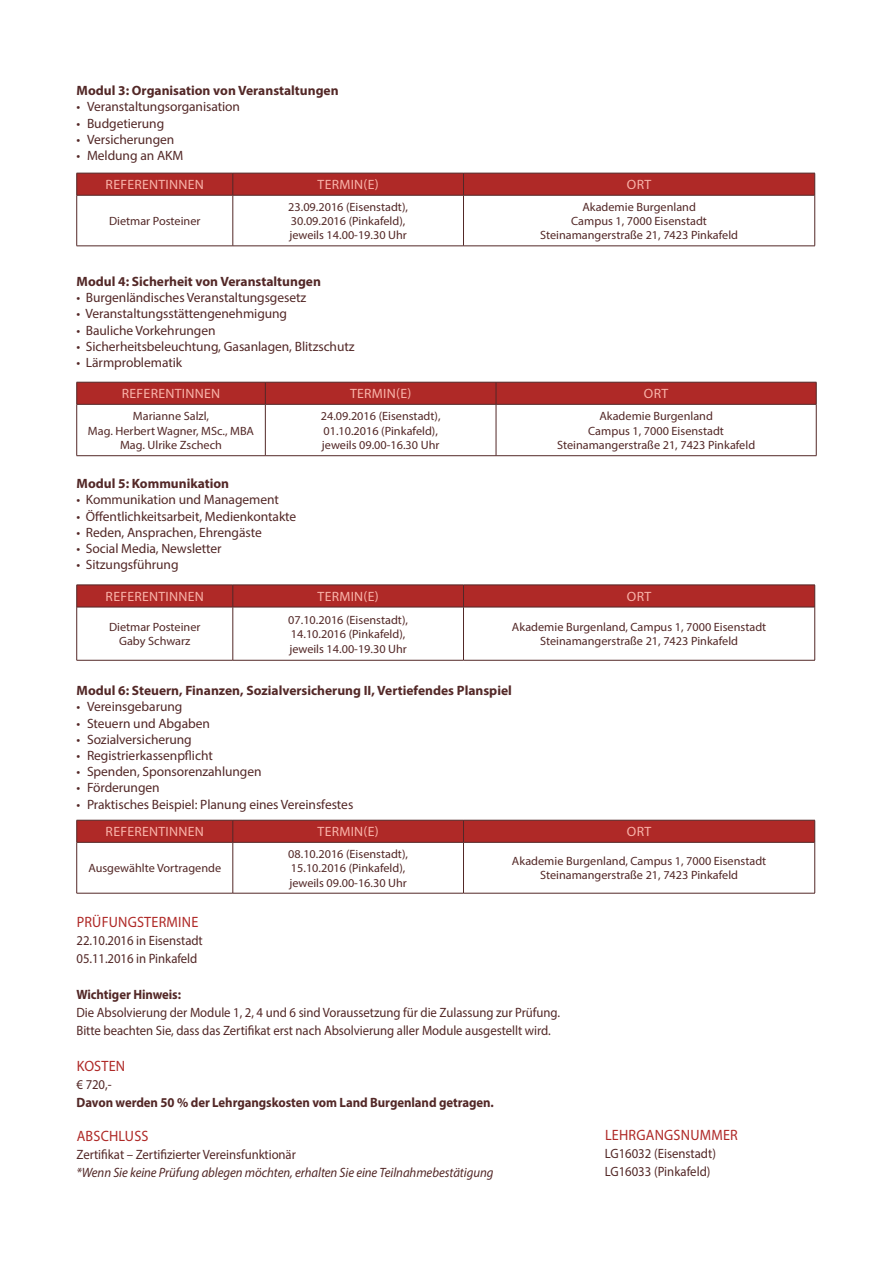
<style>
.page{position:relative;width:893px;height:1263px;background:#fff}
.page>*{position:absolute;margin:0;border:0;box-sizing:border-box;transform-origin:0 0}
.t1{font:15px "Myriad Pro";letter-spacing:.015em;color:#af2927;scale:.95 1}
.t2{font:13.5px "Myriad Pro";letter-spacing:-.005em;color:#532827}
.t3{font:13.5px/18px "Myriad Pro";letter-spacing:-.005em;color:#532827;scale:.95 1}
.t4{font:700 13.5px "Myriad Pro";color:#532827}
.t5{font:13.5px "Myriad Pro";letter-spacing:.02em;color:#f9b4aa}
.t6{font:700 13.5px "Myriad Pro";color:#532827;scale:.95 1}
.t7{font:italic 13.5px "Myriad Pro";letter-spacing:-.005em;color:#532827;scale:.95 1}
.t8{font:12px/14.4px "Myriad Pro";color:#532827;text-align:center}
</style>
<div class="page">
<svg style="left:76px;top:585px;width:739px;height:22px;background:#aa2827"></svg>
<hr style="left:76px;top:607px;width:1px;height:53px;background:#532827">
<hr style="left:77px;top:607px;width:156px;height:1px;background:#532827">
<hr style="left:77px;top:660px;width:156px;height:1px;background:#532827">
<hr style="left:233px;top:607px;width:1px;height:53px;background:#532827">
<hr style="left:233px;top:607px;width:230px;height:1px;background:#532827">
<hr style="left:233px;top:660px;width:230px;height:1px;background:#532827">
<hr style="left:463px;top:607px;width:1px;height:53px;background:#532827">
<hr style="left:463px;top:607px;width:352px;height:1px;background:#532827">
<hr style="left:463px;top:660px;width:352px;height:1px;background:#532827">
<hr style="left:814px;top:607px;width:1px;height:53px;background:#532827">
<svg style="left:76px;top:820px;width:739px;height:22px;background:#ab2927"></svg>
<hr style="left:76px;top:842px;width:1px;height:51px;background:#532827">
<hr style="left:77px;top:842px;width:156px;height:1px;background:#532827">
<hr style="left:77px;top:893px;width:156px;height:1px;background:#532827">
<hr style="left:233px;top:842px;width:1px;height:51px;background:#532827">
<hr style="left:233px;top:842px;width:230px;height:1px;background:#532827">
<hr style="left:233px;top:893px;width:230px;height:1px;background:#532827">
<hr style="left:463px;top:842px;width:1px;height:51px;background:#532827">
<hr style="left:463px;top:842px;width:352px;height:1px;background:#532827">
<hr style="left:463px;top:893px;width:352px;height:1px;background:#532827">
<hr style="left:814px;top:842px;width:1px;height:51px;background:#532827">
<svg style="left:76px;top:173px;width:739px;height:22px;background:#ab2927"></svg>
<hr style="left:76px;top:195px;width:1px;height:51px;background:#532827">
<hr style="left:77px;top:195px;width:156px;height:1px;background:#532827">
<hr style="left:77px;top:246px;width:156px;height:1px;background:#532827">
<hr style="left:233px;top:195px;width:1px;height:51px;background:#532827">
<hr style="left:233px;top:195px;width:230px;height:1px;background:#532827">
<hr style="left:233px;top:246px;width:230px;height:1px;background:#532827">
<hr style="left:463px;top:195px;width:1px;height:51px;background:#532827">
<hr style="left:463px;top:195px;width:352px;height:1px;background:#532827">
<hr style="left:463px;top:246px;width:352px;height:1px;background:#532827">
<hr style="left:814px;top:195px;width:1px;height:51px;background:#532827">
<svg style="left:76px;top:382px;width:741px;height:22px;background:#ab2927"></svg>
<hr style="left:76px;top:404px;width:1px;height:51px;background:#532827">
<hr style="left:77px;top:404px;width:188px;height:1px;background:#532827">
<hr style="left:77px;top:455px;width:188px;height:1px;background:#532827">
<hr style="left:265px;top:404px;width:1px;height:51px;background:#532827">
<hr style="left:265px;top:404px;width:231px;height:1px;background:#532827">
<hr style="left:265px;top:455px;width:231px;height:1px;background:#532827">
<hr style="left:496px;top:404px;width:1px;height:51px;background:#532827">
<hr style="left:496px;top:404px;width:320px;height:1px;background:#532827">
<hr style="left:496px;top:455px;width:320px;height:1px;background:#532827">
<hr style="left:816px;top:404px;width:1px;height:51px;background:#532827">
<p class="t4" style="left:77px;top:82px;width:264px">Modul 3: Organisation von Veranstaltungen</p>
<p class="t2" style="left:77px;top:99px;width:165px">• Veranstaltungsorganisation</p>
<p class="t2" style="left:77px;top:115px;width:89px">• Budgetierung</p>
<p class="t2" style="left:77px;top:131px;width:99px">• Versicherungen</p>
<p class="t2" style="left:77px;top:147px;width:108px">• Meldung an AKM</p>
<p class="t5" style="left:106px;top:176px;width:100px">REFERENTINNEN</p>
<p class="t5" style="left:318px;top:176px;width:63px">TERMIN(E)</p>
<p class="t5" style="left:627px;top:176px;width:26px">ORT</p>
<p class="t8" style="left:109px;top:214px;width:93px">Dietmar Posteiner</p>
<p class="t8" style="left:288px;top:199px;width:121px;text-align:left">23.09.2016 (Eisenstadt),<br>30.09.2016 (Pinkafeld), jeweils 14.00-19.30 Uhr</p>
<p class="t8" style="left:540px;top:199px;width:200px">Akademie Burgenland<br>Campus 1, 7000 Eisenstadt<br>Steinamangerstraße 21, 7423 Pinkafeld</p>
<p class="t4" style="left:77px;top:273px;width:246px">Modul 4: Sicherheit von Veranstaltungen</p>
<p class="t2" style="left:77px;top:289px;width:231px">• Burgenländisches Veranstaltungsgesetz</p>
<p class="t2" style="left:77px;top:306px;width:212px">• Veranstaltungsstättengenehmigung</p>
<p class="t2" style="left:77px;top:322px;width:140px">• Bauliche Vorkehrungen</p>
<p class="t2" style="left:77px;top:338px;width:280px">• Sicherheitsbeleuchtung, Gasanlagen, Blitzschutz</p>
<p class="t2" style="left:77px;top:354px;width:107px">• Lärmproblematik</p>
<p class="t5" style="left:122px;top:385px;width:100px">REFERENTINNEN</p>
<p class="t5" style="left:350px;top:385px;width:63px">TERMIN(E)</p>
<p class="t5" style="left:644px;top:385px;width:26px">ORT</p>
<p class="t8" style="left:88px;top:409px;width:168px">Marianne Salzl,<br>Mag. Herbert Wagner, MSc., MBA<br>Mag. Ulrike Zschech</p>
<p class="t8" style="left:321px;top:409px;width:121px;text-align:left">24.09.2016 (Eisenstadt),<br>01.10.2016 (Pinkafeld), jeweils 09.00-16.30 Uhr</p>
<p class="t8" style="left:557px;top:409px;width:200px">Akademie Burgenland<br>Campus 1, 7000 Eisenstadt<br>Steinamangerstraße 21, 7423 Pinkafeld</p>
<p class="t4" style="left:77px;top:475px;width:154px">Modul 5: Kommunikation</p>
<p class="t2" style="left:77px;top:492px;width:204px">• Kommunikation und Management</p>
<p class="t2" style="left:77px;top:508px;width:221px">• Öffentlichkeitsarbeit, Medienkontakte</p>
<p class="t2" style="left:77px;top:524px;width:187px">• Reden, Ansprachen, Ehrengäste</p>
<p class="t2" style="left:77px;top:540px;width:147px">• Social Media, Newsletter</p>
<p class="t2" style="left:77px;top:556px;width:104px">• Sitzungsführung</p>
<p class="t5" style="left:106px;top:588px;width:100px">REFERENTINNEN</p>
<p class="t5" style="left:318px;top:588px;width:63px">TERMIN(E)</p>
<p class="t5" style="left:627px;top:588px;width:26px">ORT</p>
<p class="t8" style="left:109px;top:619px;width:93px">Dietmar Posteiner<br>Gaby Schwarz</p>
<p class="t8" style="left:288px;top:612px;width:121px;text-align:left">07.10.2016 (Eisenstadt),<br>14.10.2016 (Pinkafeld), jeweils 14.00-19.30 Uhr</p>
<p class="t8" style="left:512px;top:619px;width:256px">Akademie Burgenland, Campus 1, 7000 Eisenstadt<br>Steinamangerstraße 21, 7423 Pinkafeld</p>
<p class="t4" style="left:77px;top:682px;width:437px">Modul 6: Steuern, Finanzen, Sozialversicherung II, Vertiefendes Planspiel</p>
<p class="t2" style="left:77px;top:699px;width:107px">• Vereinsgebarung</p>
<p class="t2" style="left:77px;top:715px;width:135px">• Steuern und Abgaben</p>
<p class="t2" style="left:77px;top:731px;width:117px">• Sozialversicherung</p>
<p class="t2" style="left:77px;top:747px;width:138px">• Registrierkassenpflicht</p>
<p class="t2" style="left:77px;top:763px;width:187px">• Spenden, Sponsorenzahlungen</p>
<p class="t2" style="left:77px;top:780px;width:85px">• Förderungen</p>
<p class="t2" style="left:77px;top:796px;width:278px">• Praktisches Beispiel: Planung eines Vereinsfestes</p>
<p class="t5" style="left:106px;top:823px;width:100px">REFERENTINNEN</p>
<p class="t5" style="left:318px;top:823px;width:63px">TERMIN(E)</p>
<p class="t5" style="left:627px;top:823px;width:26px">ORT</p>
<p class="t8" style="left:88px;top:861px;width:134px">Ausgewählte Vortragende</p>
<p class="t8" style="left:288px;top:846px;width:121px;text-align:left">08.10.2016 (Eisenstadt),<br>15.10.2016 (Pinkafeld), jeweils 09.00-16.30 Uhr</p>
<p class="t8" style="left:512px;top:854px;width:256px">Akademie Burgenland, Campus 1, 7000 Eisenstadt<br>Steinamangerstraße 21, 7423 Pinkafeld</p>
<p class="t1" style="left:77px;top:912px;width:130px">PRÜFUNGSTERMINE</p>
<p class="t3" style="left:77px;top:931px;width:134px">22.10.2016 in Eisenstadt<br>05.11.2016 in Pinkafeld</p>
<p class="t6" style="left:77px;top:985px;width:112px">Wichtiger Hinweis:</p>
<p class="t3" style="left:77px;top:1003px;width:510px">Die Absolvierung der Module 1, 2, 4 und 6 sind Voraussetzung für die Zulassung zur Prüfung.<br>Bitte beachten Sie, dass das Zertifikat erst nach Absolvierung aller Module ausgestellt wird.</p>
<p class="t1" style="left:77px;top:1056px;width:53px">KOSTEN</p>
<p class="t3" style="left:77px;top:1075px;width:38px">€ 720,-</p>
<p class="t6" style="left:77px;top:1093px;width:441px">Davon werden 50 % der Lehrgangskosten vom Land Burgenland getragen.</p>
<p class="t1" style="left:77px;top:1126px;width:77px">ABSCHLUSS</p>
<p class="t3" style="left:77px;top:1145px;width:232px">Zertifikat – Zertifizierter Vereinsfunktionär</p>
<p class="t7" style="left:77px;top:1164px;width:440px">*Wenn Sie keine Prüfung ablegen möchten, erhalten Sie eine Teilnahmebestätigung</p>
<p class="t1" style="left:605px;top:1126px;width:141px">LEHRGANGSNUMMER</p>
<p class="t3" style="left:605px;top:1144px;width:118px">LG16032 (Eisenstadt)<br>LG16033 (Pinkafeld)</p>
</div>
